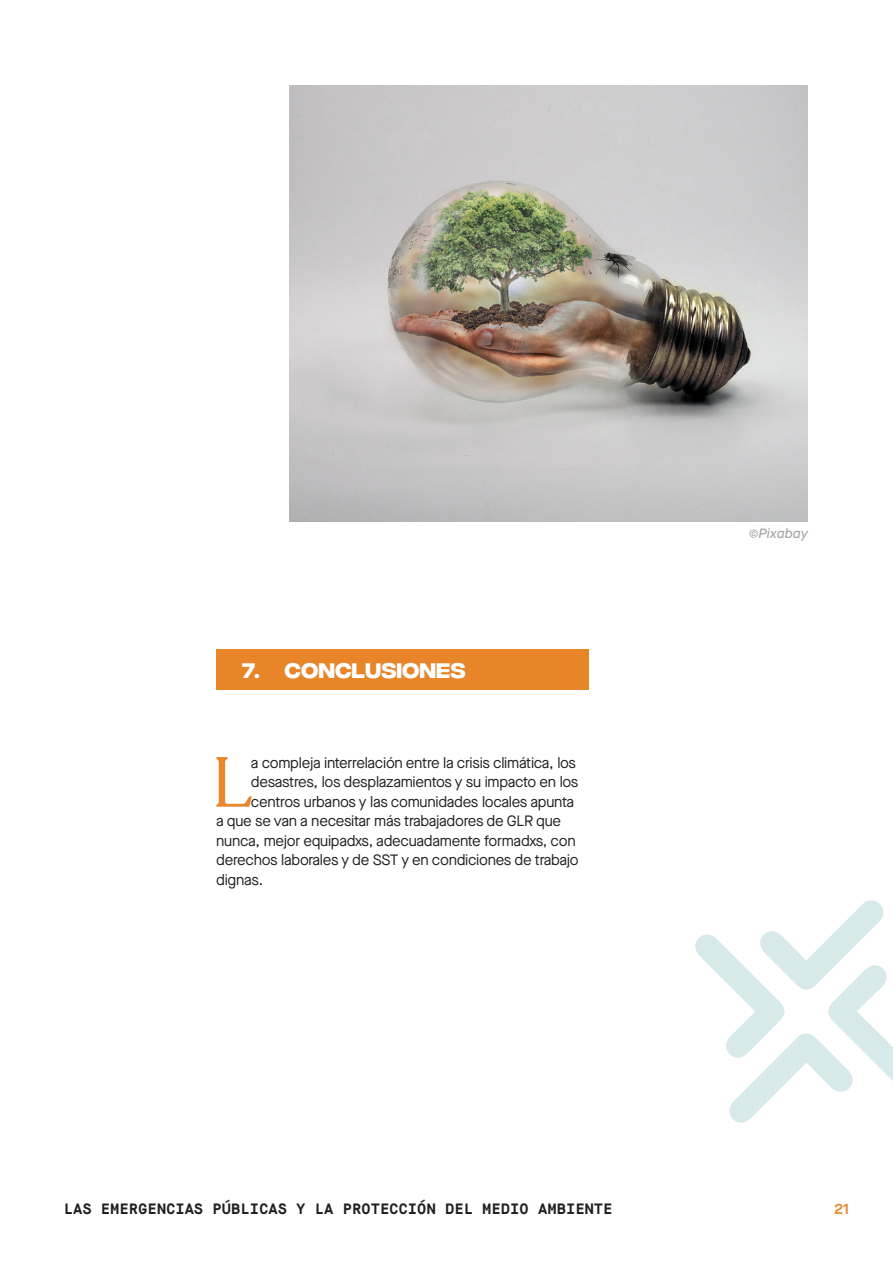
<style>
.page{position:relative;width:893px;height:1263px;background:#fff}
.page>*{position:absolute;margin:0;border:0;box-sizing:border-box;transform-origin:0 0}
.t1{font:69.9px "Recoleta Regular DEMO";color:#ea872c}
.t2{font:600 21px "Integral CF";color:#fff}
.t3{font:15px "Maison Neue";letter-spacing:-.02em;color:#231f20}
.t4{font:700 15px "Maison Mono";color:#231f20}
.t5{font:600 15px "Maison Neue";color:#ea872c}
.Body_text{font:italic 500 13.5px "Maison Neue";color:#a8a8a6}
</style>
<div class="page">
<div style="left:216px;top:649px;width:372px;height:41px;background:#e98529"></div>
<img style="left:289px;top:85px;width:519px;height:436px">
<svg style="left:695px;top:900px;width:198px;height:223px"></svg>
<p class="t2" style="left:242px;top:658px;width:225px">7. CONCLUSIONES</p>
<p class="t1" style="left:212px;top:751px;width:42px">L</p>
<p class="t3" style="left:251px;top:752px;width:327px">a compleja interrelación entre la crisis climática, los</p>
<p class="t3" style="left:251px;top:772px;width:329px">desastres, los desplazamientos y su impacto en los</p>
<p class="t3" style="left:251px;top:791px;width:325px">centros urbanos y las comunidades locales apunta</p>
<p class="t3" style="left:216px;top:811px;width:346px">a que se van a necesitar más trabajadores de GLR que</p>
<p class="t3" style="left:216px;top:830px;width:361px">nunca, mejor equipadxs, adecuadamente formadxs, con</p>
<p class="t3" style="left:216px;top:850px;width:364px">derechos laborales y de SST y en condiciones de trabajo</p>
<p class="t3" style="left:216px;top:869px;width:49px">dignas.</p>
<p class="Body_text" style="left:749px;top:524px;width:61px">©Pixabay</p>
<p class="t4" style="left:64px;top:1199px;width:550px">LAS EMERGENCIAS PÚBLICAS Y LA PROTECCIÓN DEL MEDIO AMBIENTE</p>
<p class="t5" style="left:834px;top:1198px;width:16px">21</p>
</div>
